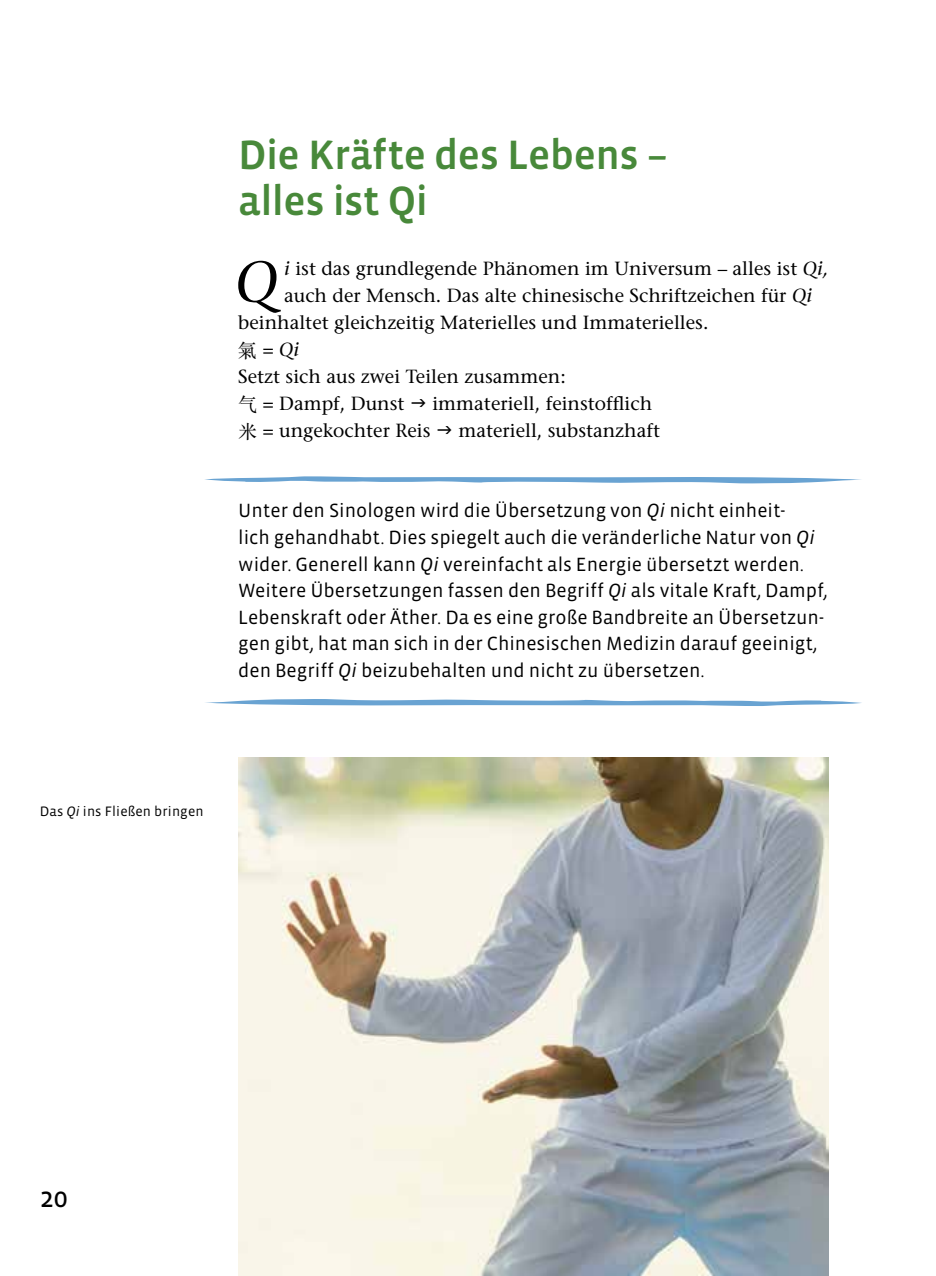
<style>
.page{position:relative;width:936px;height:1276px;background:#fff}
.page>*{position:absolute;margin:0;border:0;box-sizing:border-box;transform-origin:0 0}
.t1{font:italic 57.6px "Stone Serif";color:#000}
.t2{font:42px/46px "Vista Sans Med";letter-spacing:-.01em;color:#48893a}
.t3{font:28px "Vista Sans Reg";color:#000}
.t4{font:19.6px/26.6px "Vista Sans";color:#000}
.t5{font:19px "Stone Serif";color:#000}
.t6{font:italic 19px "Stone Serif";color:#000}
.t7{font:14px "Vista Sans";letter-spacing:.01em;color:#000}
.s1{font-style:italic}
.s2{font-family:"ST Songti TC Regular";font-style:normal}
.s3{font-style:normal}
.s4{font-family:"ST Songti TC Regular"}
</style>
<div class="page">
<img style="left:238px;top:757px;width:590px;height:519px">
<svg style="left:205px;top:476px;width:656px;height:8px"></svg>
<svg style="left:205px;top:699px;width:657px;height:7px"></svg>
<h2 class="t2" style="left:238px;top:132px;width:431px">Die Kräfte des Lebens – alles ist Qi</h2>
<h1 class="t1" style="left:235px;top:247px;width:44px">Q</h1>
<p class="t5" style="left:284px;top:256px;width:545px"><span class="s1">i</span> ist das grundlegende Phänomen im Universum – alles ist <span class="s1">Qi,</span></p>
<p class="t5" style="left:284px;top:283px;width:529px">auch der Mensch. Das alte chinesische Schriftzeichen für <span class="s1">Qi</span></p>
<p class="t5" style="left:238px;top:310px;width:471px">beinhaltet gleichzeitig Materielles und Immaterielles.</p>
<p class="t6" style="left:238px;top:338px;width:62px"><span class="s2">氣</span><span class="s3">=</span>Qi</p>
<p class="t5" style="left:238px;top:364px;width:329px">Setzt sich aus zwei Teilen zusammen:</p>
<p class="t5" style="left:238px;top:391px;width:168px"><span class="s4">气</span> = Dampf, Dunst</p>
<p class="t5" style="left:432px;top:391px;width:221px">immateriell, feinstofflich</p>
<p class="t5" style="left:238px;top:418px;width:194px"><span class="s4">米</span> = ungekochter Reis</p>
<p class="t5" style="left:458px;top:418px;width:203px">materiell, substanzhaft</p>
<p class="t4" style="left:238px;top:498px;width:591px">Unter den Sinologen wird die Übersetzung von <span class="s1">Qi</span> nicht einheit-<br>lich gehandhabt. Dies spiegelt auch die veränderliche Natur von <span class="s1">Qi </span>wider. Generell kann <span class="s1">Qi</span> vereinfacht als Energie übersetzt werden.<br>Weitere Übersetzungen fassen den Begriff <span class="s1">Qi</span> als vitale Kraft, Dampf, Lebenskraft oder Äther. Da es eine große Bandbreite an Übersetzun&shy;gen gibt, hat man sich in der Chinesischen Medizin darauf geeinigt, den Begriff <span class="s1">Qi</span> beizubehalten und nicht zu übersetzen.</p>
<p class="t7" style="left:40px;top:804px;width:165px">Das <span class="s1">Qi</span> ins Fließen bringen</p>
<h3 class="t3" style="left:40px;top:1183px;width:29px">20</h3>
</div>
